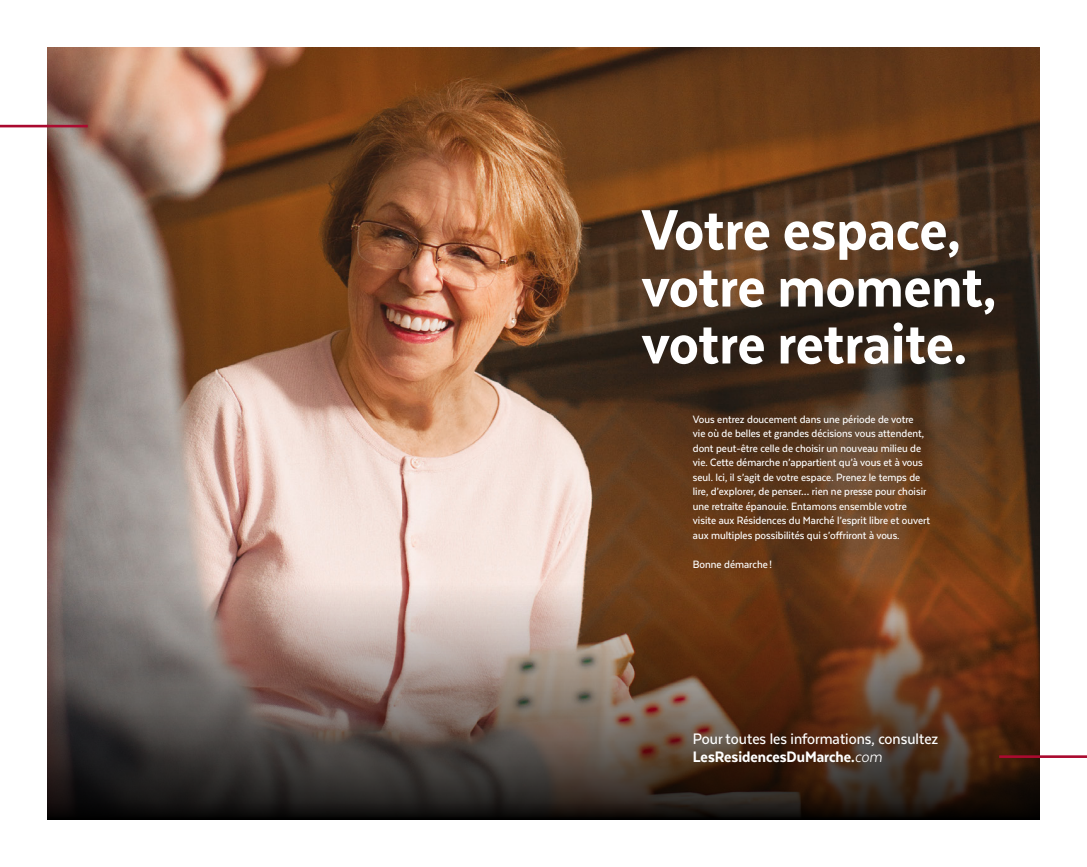
<style>
.page{position:relative;width:1087px;height:867px;background:#fff}
.page>*{position:absolute;margin:0;border:0;box-sizing:border-box;transform-origin:0 0}
.t1{font:800 65.62px/56.9px "Texta Narrow";color:#fff}
.t2{font:500 17.5px/17.5px "Texta Narrow";color:#fff}
.t3{font:500 12.25px/14.4px "Texta Narrow";color:#fff}
.s1{font-weight:800}
.s2{font-weight:400;font-style:italic}
</style>
<div class="page">
<img style="left:47px;top:47px;width:993px;height:536px">
<img style="left:47px;top:583px;width:993px;height:236px">
<hr style="left:999px;top:755px;width:88px;height:2px;background:#aa0a2f">
<hr style="left:0;top:125px;width:88px;height:2px;background:#aa0a2f">
<h1 class="t1" style="left:642px;top:200px;width:356px">Votre espace, votre moment, votre retraite.</h1>
<p class="t3" style="left:693px;top:412px;width:239px">Vous entrez doucement dans une période de votre<br>vie où de belles et grandes décisions vous attendent, dont peut-être celle de choisir un nouveau milieu de vie. Cette démarche n’appartient qu’à vous et à vous seul. Ici, il s’agit de votre espace. Prenez le temps de lire, d’explorer, de penser… rien ne presse pour choisir une retraite épanouie. Entamons ensemble votre visite aux Résidences du Marché l’esprit libre et ouvert aux multiples possibilités qui s’offriront à vous.</p>
<p class="t3" style="left:693px;top:556px;width:80px">Bonne démarche !</p>
<h2 class="t2" style="left:693px;top:730px;width:247px">Pour toutes les informations, consultez<br><span class="s1">LesResidencesDuMarche.</span><span class="s2">com</span></h2>
</div>
